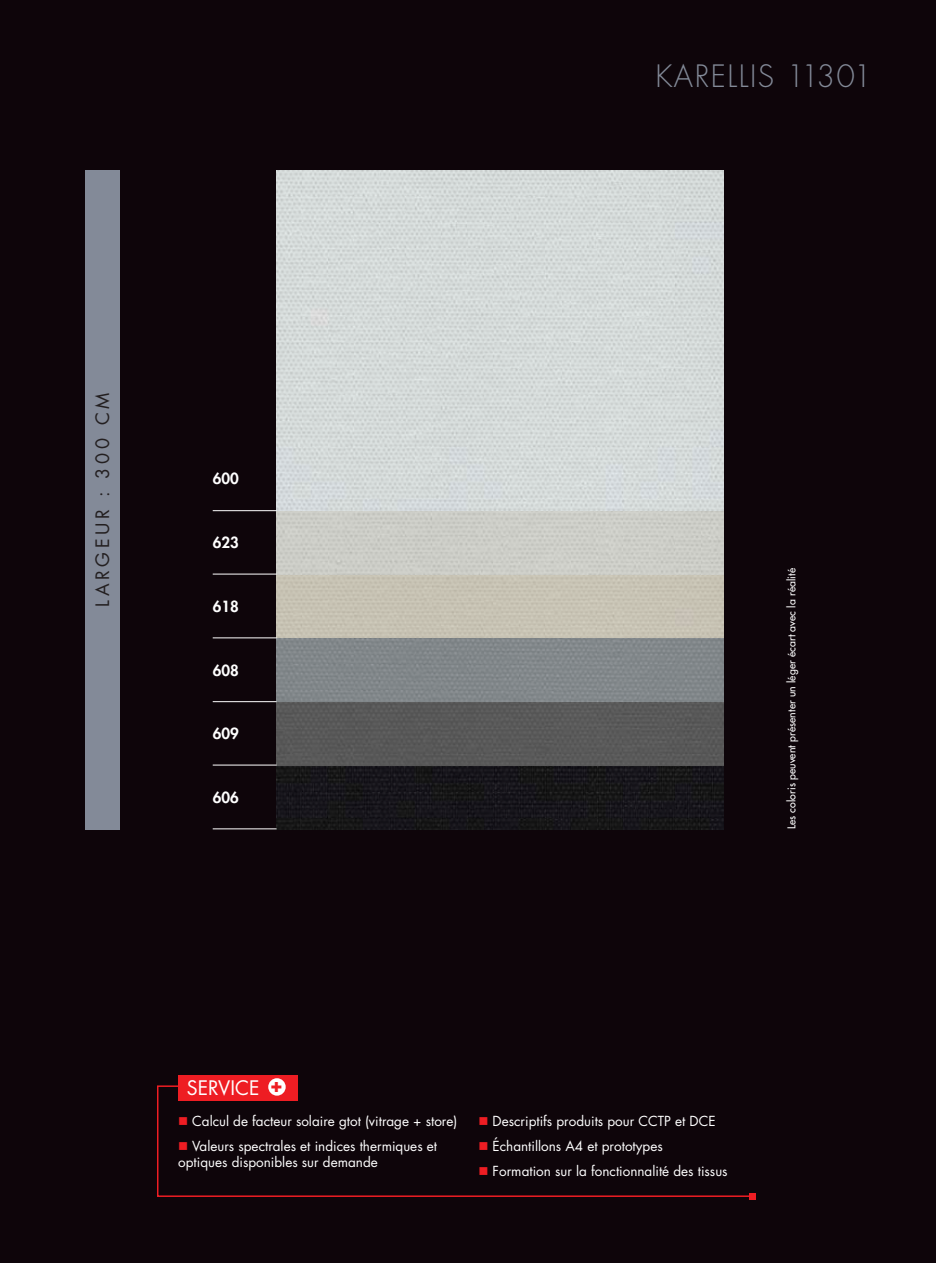
<style>
.page{position:relative;width:936px;height:1263px;background:#fff}
.page>*{position:absolute;margin:0;border:0;box-sizing:border-box;transform-origin:0 0}
.t1{font:300 30px "Futura";letter-spacing:.05em;color:#838a98}
.t2{font:19.5px "Futura";color:#fff}
.t3{font:18px "Futura";letter-spacing:.2em;color:#231f20}
.t4{font:800 15px "Futura";color:#fff}
.t5{font:13.5px/16.5px "Futura";color:#fff}
.t6{font:10.5px "Futura";letter-spacing:.01em;color:#fff}
.s1{color:#ee1d23}
</style>
<div class="page">
<div style="left:0;top:0;width:935px;height:1263px;background:#0e050a"></div>
<div style="left:85px;top:170px;width:34px;height:659px;background:#838a98"></div>
<img style="left:276px;top:765px;width:447px;height:64px">
<div style="left:276px;top:702px;width:447px;height:63px;background:#595959"></div>
<img style="left:276px;top:638px;width:447px;height:64px">
<div style="left:276px;top:574px;width:447px;height:64px;background:#c7c3b4"></div>
<img style="left:276px;top:510px;width:447px;height:64px">
<img style="left:276px;top:170px;width:447px;height:340px">
<hr style="left:213px;top:510px;width:63px;height:1px;background:#fff">
<hr style="left:213px;top:574px;width:63px;height:1px;background:#fff">
<hr style="left:213px;top:765px;width:63px;height:1px;background:#fff">
<hr style="left:213px;top:637px;width:63px;height:1px;background:#fff">
<hr style="left:213px;top:828px;width:63px;height:1px;background:#fff">
<hr style="left:213px;top:701px;width:63px;height:1px;background:#fff">
<svg style="left:157px;top:1085px;width:592px;height:112px"></svg>
<svg style="left:749px;top:1193px;width:6px;height:6px"></svg>
<div style="left:178px;top:1075px;width:119px;height:25px;background:#ee1d23"></div>
<div style="left:268px;top:1078px;width:18px;height:18px;background:#fff;border-radius:50%"></div>
<p class="t1" style="left:655px;top:57px;width:218px">KARELLIS 11301</p>
<p class="t3" style="left:90px;top:607px;width:216px;rotate:-90deg">LARGEUR : 300 CM</p>
<p class="t4" style="left:213px;top:469px;width:28px">600</p>
<p class="t4" style="left:213px;top:533px;width:28px">623</p>
<p class="t4" style="left:213px;top:596px;width:28px">618</p>
<p class="t4" style="left:213px;top:660px;width:28px">608</p>
<p class="t4" style="left:213px;top:724px;width:28px">609</p>
<p class="t4" style="left:213px;top:787px;width:28px">606</p>
<p class="t6" style="left:784px;top:829px;width:262px;rotate:-90deg">Les coloris peuvent présenter un léger écart avec la réalité</p>
<p class="t2" style="left:187px;top:1075px;width:98px">SERVICE <sup>+</sup></p>
<p class="t5" style="left:178px;top:1112px;width:280px"><span class="s1">■</span> Calcul de facteur solaire gtot (vitrage + store)</p>
<p class="t5" style="left:178px;top:1137px;width:260px"><span class="s1">■</span> Valeurs spectrales et indices thermiques et optiques disponibles sur demande</p>
<p class="t5" style="left:478px;top:1112px;width:238px"><span class="s1">■</span> Descriptifs produits pour CCTP et DCE</p>
<p class="t5" style="left:478px;top:1137px;width:186px"><span class="s1">■</span> Échantillons A4 et prototypes</p>
<p class="t5" style="left:478px;top:1162px;width:250px"><span class="s1">■</span> Formation sur la fonctionnalité des tissus</p>
</div>
